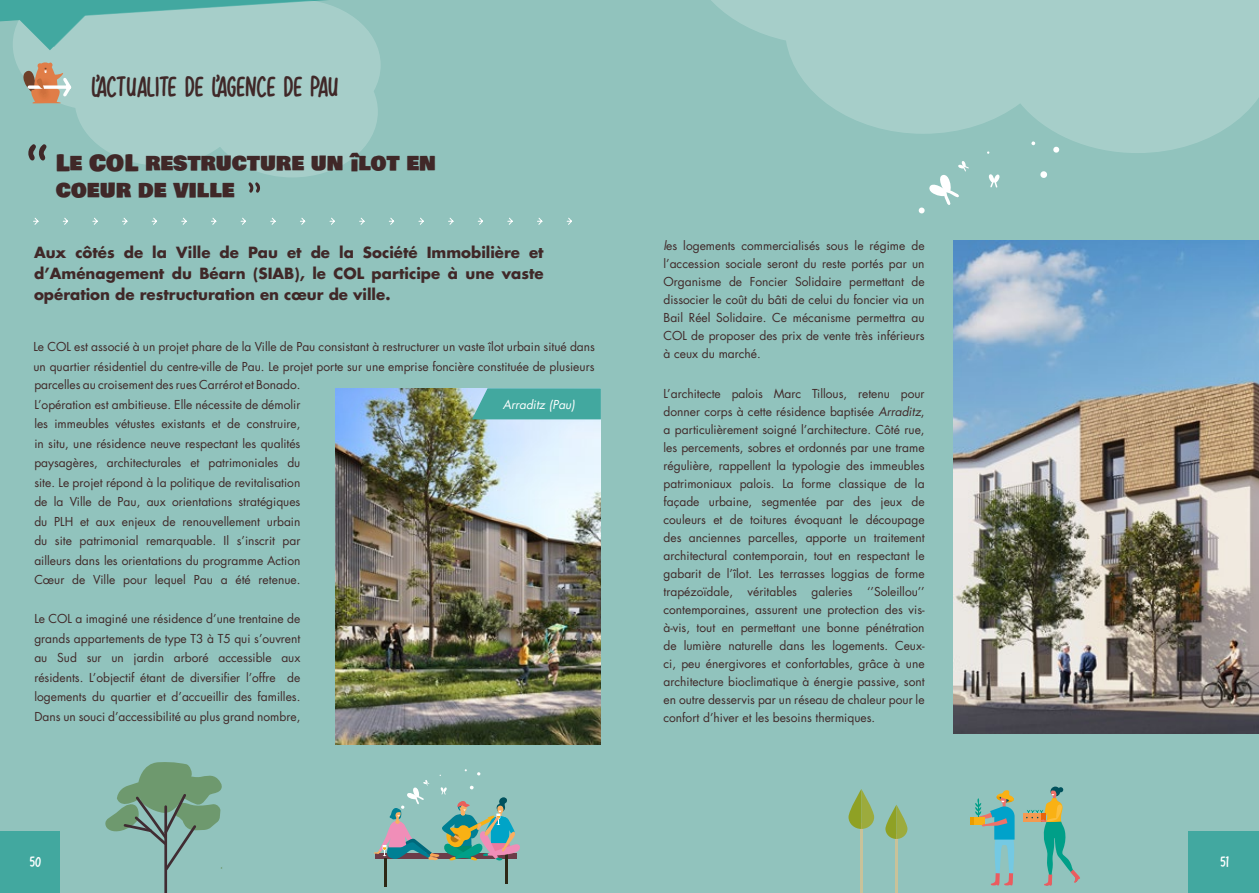
<style>
.page{position:relative;width:1259px;height:893px;background:#91c3bd}
.page>*{position:absolute;margin:0;border:0;box-sizing:border-box;transform-origin:0 0}
.t1{font:22.5px/27px "Bowlby One SC";color:#402828}
.t2{font:22.5px "Lovehearts XYZ";letter-spacing:-.015em;color:#402828}
.t3{font:700 15px/21px "Futura LT";color:#402828;text-align:justify}
.t4{font:12px/18px "Futura LT";color:#402828;text-align:justify}
.t5{font:italic 12px "Futura LT";color:#fff}
.t6{font:12px "Lovehearts XYZ";color:#fff}
.s1{font-style:italic}
</style>
<div class="page">
<img style="left:953px;top:240px;width:306px;height:493px">
<svg style="left:13px;top:50px;width:368px;height:127px;fill:#a6cec9"></svg>
<div style="left:1188px;top:832px;width:71px;height:61px;background:#42a8a0"></div>
<svg style="left:0;top:0;width:378px;height:50px;background:#8cc4be"></svg>
<svg style="left:28px;top:144px;width:18px;height:16px"></svg>
<svg style="left:248px;top:182px;width:12px;height:11px"></svg>
<svg style="left:33px;top:218px;width:539px;height:7px"></svg>
<img style="left:336px;top:388px;width:265px;height:356px">
<svg style="left:988px;top:174px;width:12px;height:14px"></svg>
<svg style="left:1040px;top:171px;width:7px;height:7px"></svg>
<svg style="left:918px;top:161px;width:51px;height:53px"></svg>
<svg style="left:711px;top:0;width:548px;height:153px;fill:#a6cec9"></svg>
<svg style="left:23px;top:62px;width:50px;height:41px;background:#bea68d"></svg>
<hr style="left:860px;top:823px;width:3px;height:70px;background:#c9c299">
<svg style="left:848px;top:789px;width:26px;height:40px"></svg>
<hr style="left:895px;top:834px;width:2px;height:59px;background:#c9c299">
<svg style="left:885px;top:805px;width:22px;height:34px"></svg>
<svg style="left:970px;top:790px;width:44px;height:95px"></svg>
<div style="left:1023px;top:813px;width:22px;height:9px;background:#f49a51"></div>
<svg style="left:1026px;top:787px;width:54px;height:99px"></svg>
<hr style="left:384px;top:858px;width:3px;height:29px;background:#2d2816">
<hr style="left:505px;top:843px;width:2px;height:41px;background:#2d2816">
<svg style="left:374px;top:769px;width:146px;height:92px"></svg>
<svg style="left:471px;top:388px;width:130px;height:32px;background:#4eaca6"></svg>
<svg style="left:105px;top:762px;width:117px;height:131px"></svg>
<div style="left:0;top:832px;width:60px;height:61px;background:#42a89f"></div>
<h1 class="t2" style="left:91px;top:74px;width:55px">L’ACTUALITE</h1>
<h1 class="t2" style="left:185px;top:74px;width:155px">DE L’AGENCE DE PAU</h1>
<h1 class="t1" style="left:56px;top:150px;width:382px">Le COL restructure un îlot en coeur de ville</h1>
<p class="t3" style="left:34px;top:241px;width:511px">Aux côtés de la Ville de Pau et de la Société Immobilière et d’Aménagement du Béarn (SIAB), le COL participe à une vaste opération de restructuration en cœur de ville.</p>
<p class="t4" style="left:663px;top:237px;width:263px"><span class="s1">l</span>es logements commercialisés sous le régime de l’accession sociale seront du reste portés par un Organisme de Foncier Solidaire permettant de dissocier le coût du bâti de celui du foncier via un Bail Réel Solidaire. Ce mécanisme permettra au COL de proposer des prix de vente très inférieurs à ceux du marché.</p>
<p class="t4" style="left:33px;top:337px;width:563px;line-height:19.5px;text-align:left">Le COL est associé à un projet phare de la Ville de Pau consistant à restructurer un vaste îlot urbain situé dans un quartier résidentiel du centre-ville de Pau. Le projet porte sur une emprise foncière constituée de plusieurs parcelles au croisement des rues Carrérot et Bonado.<br>L’opération est ambitieuse. Elle nécessite de démolir<br>les immeubles vétustes existants et de construire,<br>in situ, une résidence neuve respectant les qualités<br>paysagères, architecturales et patrimoniales du<br>site. Le projet répond à la politique de revitalisation<br>de la Ville de Pau, aux orientations stratégiques<br>du PLH et aux enjeux de renouvellement urbain<br>du site patrimonial remarquable. Il s’inscrit par<br>ailleurs dans les orientations du programme Action<br>Cœur de Ville pour lequel Pau a été retenue.</p>
<p class="t4" style="left:34px;top:609px;width:267px;line-height:19.5px">Le COL a imaginé une résidence d’une trentaine de grands appartements de type T3 à T5 qui s’ouvrent au Sud sur un jardin arboré accessible aux résidents. L’objectif étant de diversifier l’offre de logements du quartier et d’accueillir des familles.<br>Dans un souci d’accessibilité au plus grand nombre,</p>
<p class="t4" style="left:663px;top:385px;width:263px">L’architecte palois Marc Tillous, retenu pour donner corps à cette résidence baptisée <span class="s1">Arraditz</span>, a particulièrement soigné l’architecture. Côté rue, les percements, sobres et ordonnés par une trame régulière, rappellent la typologie des immeubles patrimoniaux palois. La forme classique de la façade urbaine, segmentée par des jeux de couleurs et de toitures évoquant le découpage des anciennes parcelles, apporte un traitement architectural contemporain, tout en respectant le gabarit de l’îlot. Les terrasses loggias de forme trapézoïdale, véritables galeries ‘’Soleillou’’ contemporaines, assurent une protection des vis&shy;à-vis, tout en permettant une bonne pénétration de lumière naturelle dans les logements. Ceux&shy;ci, peu énergivores et confortables, grâce à une architecture bioclimatique à énergie passive, sont en outre desservis par un réseau de chaleur pour le confort d’hiver et les besoins thermiques.</p>
<p class="t5" style="left:503px;top:397px;width:74px">Arraditz (Pau)</p>
<p class="t6" style="left:30px;top:855px;width:13px">50</p>
<p class="t6" style="left:1220px;top:855px;width:10px">51</p>
</div>
